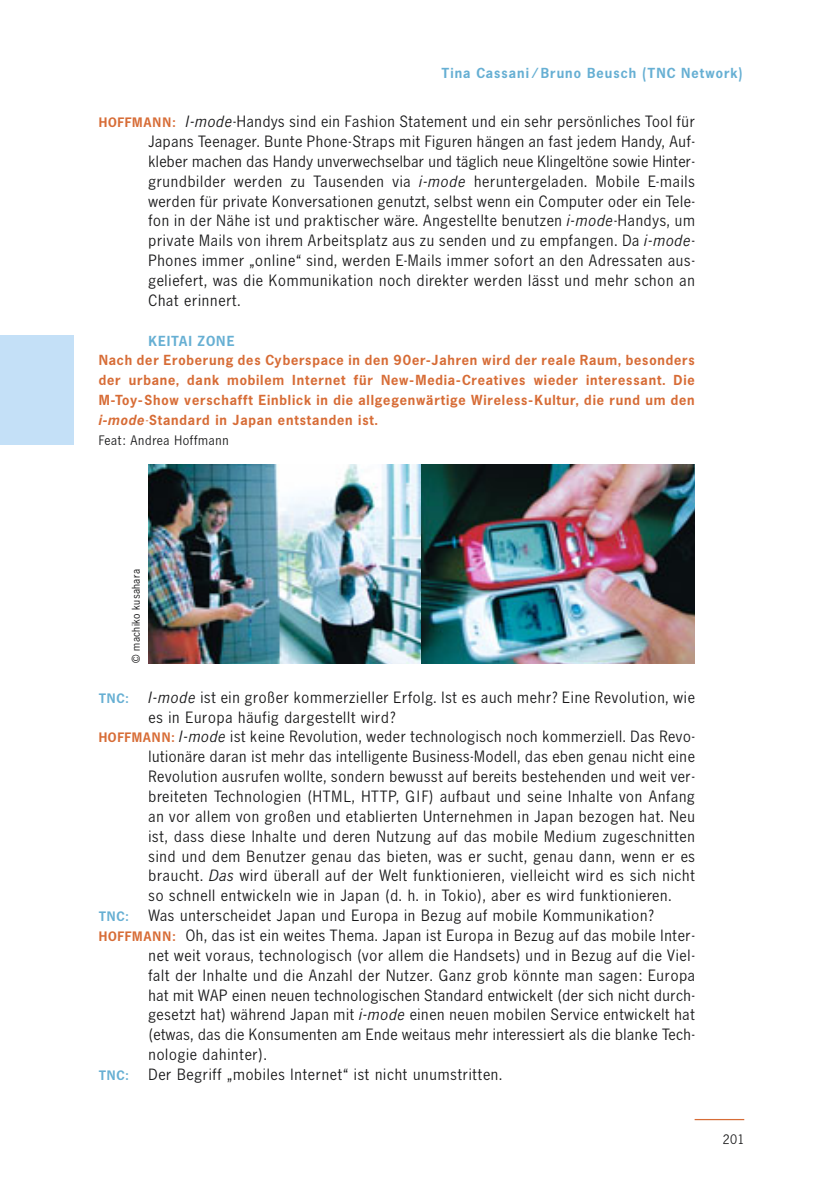
<style>
.page{position:relative;width:818px;height:1199px;background:#fff}
.page>*{position:absolute;margin:0;border:0;box-sizing:border-box;transform-origin:0 0}
.t1{font:16.1px/19.8px "NE13";letter-spacing:.06em;color:#181819;text-align:justify}
.t2{font:700 14.35px/19.8px "NE13";letter-spacing:.07em;color:#d76c36;text-align:justify}
.t3{font:700 14.35px "NE13";letter-spacing:.085em;color:#66afd3}
.t4{font:13.65px "NE13";letter-spacing:.065em;color:#181819}
.t5{font:10.15px "News Gothic";letter-spacing:.03em;color:#181819}
.s1{font-weight:700;font-size:13.65px;color:#d76c36}
.s2{font-style:italic}
.s3{font-weight:400}
.s4{font-weight:700;font-size:13.65px;color:#66afd3}
</style>
<div class="page">
<hr style="left:694px;top:1119px;width:50px;height:1px;background:#d76c36">
<img style="left:148px;top:465px;width:273px;height:198px">
<img style="left:421px;top:465px;width:273px;height:198px">
<div style="left:1px;top:336px;width:73px;height:109px;background:#c4e0f7"></div>
<p class="t3" style="left:441px;top:68px;width:302px">Tina Cassani/Bruno Beusch (TNC Network)</p>
<p class="t1" style="left:148px;top:113px;width:547px;text-indent:-50px"><span class="s1">HOFFMANN:</span> <span class="s2">I-mode</span>-Handys sind ein Fashion Statement und ein sehr persönliches Tool für Japans Teenager. Bunte Phone-Straps mit Figuren hängen an fast jedem Handy, Auf&shy;kleber machen das Handy unverwechselbar und täglich neue Klingeltöne sowie Hinter&shy;grundbilder werden zu Tausenden via <span class="s2">i-mode</span> heruntergeladen. Mobile E-mails werden für private Konversationen genutzt, selbst wenn ein Computer oder ein Tele&shy;fon in der Nähe ist und praktischer wäre. Angestellte benutzen <span class="s2">i-mode</span>-Handys, um private Mails von ihrem Arbeitsplatz aus zu senden und zu empfangen. Da <span class="s2">i-mode</span>-Phones immer „online“ sind, werden E-Mails immer sofort an den Adressaten aus&shy;geliefert, was die Kommunikation noch direkter werden lässt und mehr schon an Chat erinnert.</p>
<p class="t3" style="left:148px;top:336px;width:88px">KEITAI ZONE</p>
<p class="t2" style="left:99px;top:352px;width:597px">Nach der Eroberung des Cyberspace in den 90er-Jahren wird der reale Raum, besonders der urbane, dank mobilem Internet für New-Media-Creatives wieder interessant. Die M-Toy-Show verschafft Einblick in die allgegenwärtige Wireless-Kultur, die rund um den <span class="s2">i-mode</span><span class="s3">-</span>Standard in Japan entstanden ist.</p>
<p class="t4" style="left:99px;top:435px;width:131px">Feat: Andrea Hoffmann</p>
<p class="t5" style="left:132px;top:663px;width:95px;rotate:-90deg">© machiko kusahara</p>
<p class="t1" style="left:99px;top:689px;width:597px"><span class="s4">TNC:</span> <span class="s2">I-mode</span> ist ein großer kommerzieller Erfolg. Ist es auch mehr? Eine Revolution, wie</p>
<p class="t1" style="left:148px;top:708px;width:248px">es in Europa häufig dargestellt wird?</p>
<p class="t1" style="left:99px;top:728px;width:597px"><span class="s1">HOFFMANN:</span> <span class="s2">I-mode</span> ist keine Revolution, weder technologisch noch kommerziell. Das Revo-</p>
<p class="t1" style="left:148px;top:748px;width:547px">lutionäre daran ist mehr das intelligente Business-Modell, das eben genau nicht eine</p>
<p class="t1" style="left:148px;top:768px;width:547px">Revolution ausrufen wollte, sondern bewusst auf bereits bestehenden und weit ver-</p>
<p class="t1" style="left:148px;top:788px;width:547px">breiteten Technologien (HTML, HTTP, GIF) aufbaut und seine Inhalte von Anfang</p>
<p class="t1" style="left:148px;top:808px;width:547px">an vor allem von großen und etablierten Unternehmen in Japan bezogen hat. Neu</p>
<p class="t1" style="left:148px;top:827px;width:547px">ist, dass diese Inhalte und deren Nutzung auf das mobile Medium zugeschnitten</p>
<p class="t1" style="left:148px;top:847px;width:547px">sind und dem Benutzer genau das bieten, was er sucht, genau dann, wenn er es</p>
<p class="t1" style="left:148px;top:867px;width:547px">braucht. <span class="s2">Das</span> wird überall auf der Welt funktionieren, vielleicht wird es sich nicht</p>
<p class="t1" style="left:148px;top:887px;width:524px">so schnell entwickeln wie in Japan (d. h. in Tokio), aber es wird funktionieren.</p>
<p class="t1" style="left:99px;top:907px;width:556px"><span class="s4">TNC:</span> Was unterscheidet Japan und Europa in Bezug auf mobile Kommunikation?</p>
<p class="t1" style="left:99px;top:927px;width:597px"><span class="s1">HOFFMANN:</span> Oh, das ist ein weites Thema. Japan ist Europa in Bezug auf das mobile Inter-</p>
<p class="t1" style="left:148px;top:947px;width:547px">net weit voraus, technologisch (vor allem die Handsets) und in Bezug auf die Viel-</p>
<p class="t1" style="left:148px;top:966px;width:547px">falt der Inhalte und die Anzahl der Nutzer. Ganz grob könnte man sagen: Europa</p>
<p class="t1" style="left:148px;top:986px;width:547px">hat mit WAP einen neuen technologischen Standard entwickelt (der sich nicht durch-</p>
<p class="t1" style="left:148px;top:1006px;width:547px">gesetzt hat) während Japan mit <span class="s2">i-mode</span> einen neuen mobilen Service entwickelt hat</p>
<p class="t1" style="left:148px;top:1026px;width:547px">(etwas, das die Konsumenten am Ende weitaus mehr interessiert als die blanke Tech-</p>
<p class="t1" style="left:148px;top:1046px;width:120px">nologie dahinter).</p>
<p class="t1" style="left:99px;top:1066px;width:404px"><span class="s4">TNC:</span> Der Begriff „mobiles Internet“ ist nicht unumstritten.</p>
<p class="t4" style="left:722px;top:1135px;width:23px">201</p>
</div>
